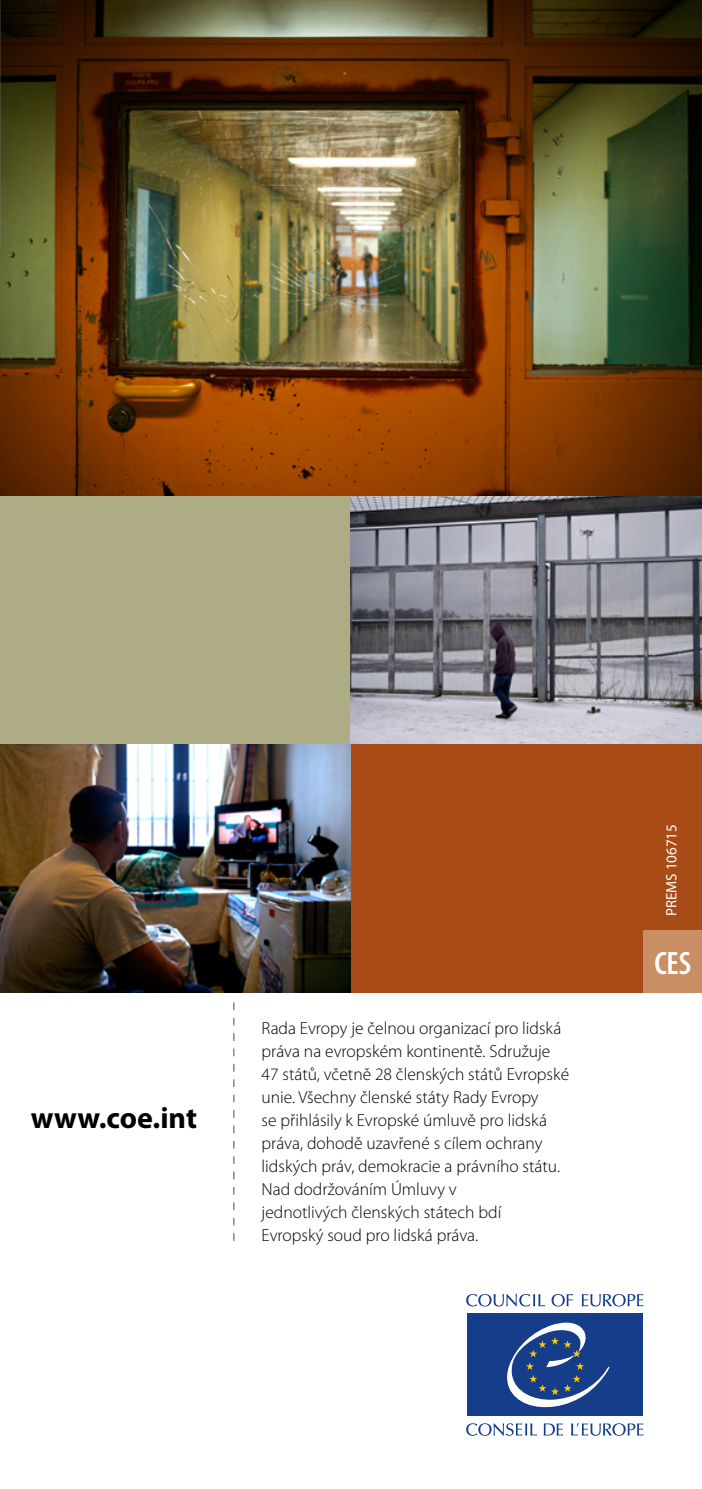
<style>
.page{position:relative;width:702px;height:1489px;background:#fff}
.page>*{position:absolute;margin:0;border:0;box-sizing:border-box;transform-origin:0 0}
.t1{font:600 condensed 32.5px "Myriad Pro";color:#fff}
.t2{font:700 30px "Myriad Pro";color:#000}
.t3{font:300 17.5px/23px "Myriad Pro";color:#000}
.t4{font:15px "Myriad Pro";color:#fff}
</style>
<div class="page">
<svg style="left:551px;top:1294px;width:22px;height:12px"></svg>
<svg style="left:581px;top:1294px;width:62px;height:12px"></svg>
<svg style="left:466px;top:1294px;width:79px;height:12px"></svg>
<svg style="left:571px;top:1423px;width:72px;height:12px"></svg>
<svg style="left:543px;top:1423px;width:20px;height:12px"></svg>
<svg style="left:466px;top:1423px;width:71px;height:12px"></svg>
<div style="left:467px;top:1313px;width:176px;height:102px;background:#153d8a"></div>
<svg style="left:507px;top:1322px;width:103px;height:85px"></svg>
<svg style="left:233px;top:1002px;width:1px;height:238px"></svg>
<img style="left:0;top:0;width:702px;height:496px">
<div style="left:0;top:496px;width:351px;height:248px;background:#aeac85"></div>
<img style="left:351px;top:496px;width:351px;height:248px">
<div style="left:351px;top:744px;width:351px;height:248px;background:#a84b17"></div>
<div style="left:643px;top:930px;width:59px;height:62px;background:#c98e64"></div>
<img style="left:0;top:744px;width:351px;height:248px">
<h2 class="t2" style="left:31px;top:1098px;width:168px">www.coe.int</h2>
<p class="t3" style="left:261px;top:1016px;width:309px">Rada Evropy je čelnou organizací pro lidská práva na evropském kontinentě. Sdružuje 47 států, včetně 28 členských států Evropské unie. Všechny členské státy Rady Evropy<br>se přihlásily k Evropské úmluvě pro lidská práva, dohodě uzavřené s cílem ochrany lidských práv, demokracie a právního státu.<br>Nad dodržováním Úmluvy v<br>jednotlivých členských státech bdí<br>Evropský soud pro lidská práva.</p>
<p class="t4" style="left:662px;top:916px;width:94px;rotate:-90deg">PREMS 106715</p>
<h1 class="t1" style="left:654px;top:943px;width:38px">CES</h1>
</div>
